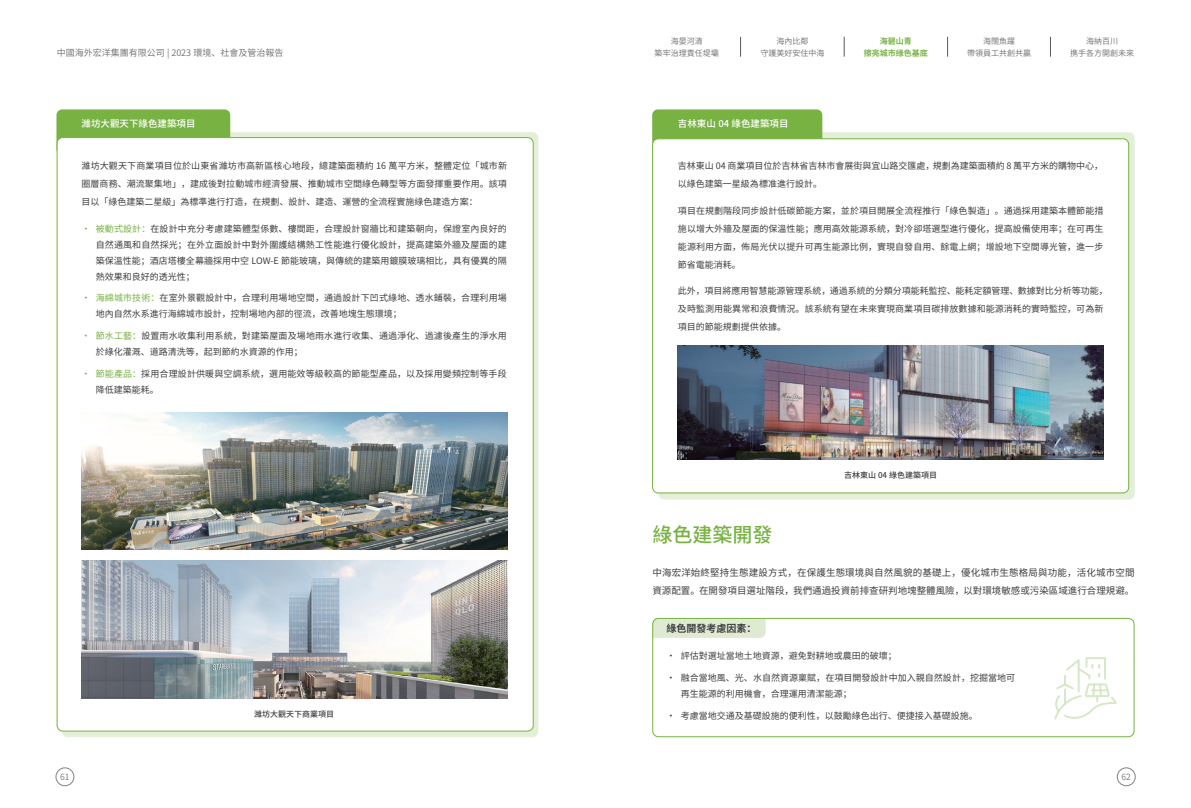
<style>
.page{position:relative;width:1191px;height:808px;background:#fff}
.page>*{position:absolute;margin:0;border:0;box-sizing:border-box;transform-origin:0 0}
.t1{font:500 20px "Source Han Sans SC";color:#77b242}
.t2{font:700 10px "Source Han Sans CN";color:#3e3e3f}
.t3{font:9.5px/18px "Source Han Sans CN";letter-spacing:.01em;color:#3e3e3f}
.t4{font:500 9.5px "Source Han Sans CN";color:#fff}
.t5{font:9px/16px "Source Han Sans SC";letter-spacing:.005em;color:#3e3e3f}
.t6{font:9px/18px "Source Han Sans CN";color:#3e3e3f;text-align:justify}
.t7{font:9px "Source Han Sans CN";color:#6c6d70}
.t8{font:8.5px "Source Han Sans CN";color:#808285}
.t9{font:8px/12px "Source Han Sans CN";color:#6c6d70;text-align:center}
.t10{font:500 8px "Source Han Sans CN";color:#3e3e3f}
.t11{font:700 8px/12px "Source Han Sans CN";color:#77b242;text-align:center}
.s1{color:#77b242}
</style>
<div class="page">
<div style="left:56px;top:767px;width:18px;height:19px;border:1px solid #808285;border-radius:50%"></div>
<div style="left:1117px;top:767px;width:18px;height:19px;border:1px solid #808285;border-radius:50%"></div>
<div style="left:56px;top:109px;width:174px;height:46px;background:#77b242;border-radius:6px"></div>
<svg style="left:62px;top:132px;width:476px;height:605px;background:#cbe1b6"></svg>
<div style="left:57px;top:138px;width:476px;height:593px;background:#fff;border-radius:6px"></div>
<img style="left:81px;top:412px;width:426px;height:137px">
<img style="left:81px;top:561px;width:426px;height:137px">
<div style="left:654px;top:620px;width:111px;height:18px;background:#e0ead2"></div>
<div style="left:652px;top:618px;width:482px;height:119px;border:1px solid #77b242;border-radius:6px"></div>
<svg style="left:1054px;top:657px;width:63px;height:63px"></svg>
<svg style="left:740px;top:37px;width:1px;height:20px"></svg>
<svg style="left:844px;top:37px;width:1px;height:20px"></svg>
<svg style="left:947px;top:37px;width:1px;height:20px"></svg>
<svg style="left:1050px;top:37px;width:1px;height:20px"></svg>
<div style="left:652px;top:109px;width:170px;height:46px;background:#77b242;border-radius:6px"></div>
<svg style="left:658px;top:132px;width:476px;height:367px;background:#c8dfb3"></svg>
<div style="left:652px;top:139px;width:476px;height:354px;background:#fff;border-radius:6px"></div>
<img style="left:678px;top:346px;width:425px;height:113px">
<p class="t7" style="left:57px;top:47px;width:228px">中國海外宏洋集團有限公司 | 2023 環境、社會及管治報告</p>
<p class="t4" style="left:81px;top:118px;width:115px">濰坊大觀天下綠色建築項目</p>
<p class="t6" style="left:81px;top:157px;width:427px">濰坊大觀天下商業項目位於山東省濰坊市高新區核心地段，總建築面積約 16 萬平方米，整體定位「城市新圈層商務、潮流聚集地」，建成後對拉動城市經濟發展、推動城市空間綠色轉型等方面發揮重要作用。該項目以「綠色建築二星級」為標準進行打造，在規劃、設計、建造、運營的全流程實施綠色建造方案：</p>
<p class="t5" style="left:96px;top:220px;width:413px;text-align:justify;text-indent:-14px"><span class="s1">• 被動式設計：</span>在設計中充分考慮建築體型係數、樓間距，合理設計窗牆比和建築朝向，保證室內良好的自然通風和自然採光；在外立面設計中對外圍護結構熱工性能進行優化設計，提高建築外牆及屋面的建築保溫性能；酒店塔樓全幕牆採用中空 LOW-E 節能玻璃，與傳統的建築用鍍膜玻璃相比，具有優異的隔熱效果和良好的透光性；</p>
<p class="t5" style="left:96px;top:290px;width:412px;text-indent:-14px"><span class="s1">• 海綿城市技術：</span>在室外景觀設計中，合理利用場地空間，通過設計下凹式綠地、透水鋪裝，合理利用場地內自然水系進行海綿城市設計，控制場地內部的徑流，改善地塊生態環境；</p>
<p class="t5" style="left:96px;top:328px;width:413px;text-indent:-14px"><span class="s1">• 節水工藝：</span>設置雨水收集利用系統，對建築屋面及場地雨水進行收集、通過淨化、過濾後產生的淨水用於綠化灌溉、道路清洗等，起到節約水資源的作用；</p>
<p class="t5" style="left:96px;top:365px;width:412px;text-indent:-14px"><span class="s1">• 節能產品：</span>採用合理設計供暖與空調系統，選用能效等級較高的節能型產品，以及採用變頻控制等手段降低建築能耗。</p>
<p class="t10" style="left:254px;top:709px;width:81px">濰坊大觀天下商業項目</p>
<p class="t9" style="left:654px;top:35px;width:65px">海晏河清<br>築牢治理責任堤壩</p>
<p class="t9" style="left:760px;top:35px;width:65px">海內比鄰<br>守護美好安住中海</p>
<p class="t11" style="left:864px;top:35px;width:65px">海碧山青<br>擦亮城市綠色基底</p>
<p class="t9" style="left:967px;top:35px;width:65px">海闊魚躍<br>帶領員工共創共贏</p>
<p class="t9" style="left:1070px;top:35px;width:65px">海納百川<br>携手各方開創未來</p>
<p class="t4" style="left:678px;top:118px;width:112px">吉林東山 04 綠色建築項目</p>
<p class="t6" style="left:678px;top:157px;width:427px">吉林東山 04 商業項目位於吉林省吉林市會展街與宜山路交匯處，規劃為建築面積約 8 萬平方米的購物中心，以綠色建築一星級為標准進行設計。</p>
<p class="t6" style="left:678px;top:201px;width:427px">項目在規劃階段同步設計低碳節能方案，並於項目開展全流程推行「綠色製造」。通過採用建築本體節能措施以增大外牆及屋面的保溫性能；應用高效能源系統，對冷卻塔選型進行優化，提高設備使用率；在可再生能源利用方面，佈局光伏以提升可再生能源比例，實現自發自用、餘電上網；增設地下空間導光管，進一步節省電能消耗。</p>
<p class="t6" style="left:678px;top:282px;width:431px;text-align:left">此外，項目將應用智慧能源管理系統，通過系統的分類分項能耗監控、能耗定額管理、數據對比分析等功能，及時監測用能異常和浪費情況。該系統有望在未來實現商業項目碳排放數據和能源消耗的實時監控，可為新項目的節能規劃提供依據。</p>
<p class="t10" style="left:844px;top:470px;width:94px">吉林東山 04 綠色建築項目</p>
<h1 class="t1" style="left:652px;top:523px;width:121px">綠色建築開發</h1>
<p class="t3" style="left:652px;top:564px;width:483px">中海宏洋始終堅持生態建設方式，在保護生態環境與自然風貌的基礎上，優化城市生態格局與功能，活化城市空間資源配置。在開發項目選址階段，我們通過投資前排查研判地塊整體風險，以對環境敏感或污染區域進行合理規避。</p>
<p class="t2" style="left:666px;top:622px;width:91px">綠色開發考慮因素：</p>
<p class="t5" style="left:666px;top:648px;width:232px">• 評估對選址當地土地資源，避免對耕地或農田的破壞；</p>
<p class="t5" style="left:680px;top:670px;width:336px;text-indent:-14px">• 融合當地風、光、水自然資源稟賦，在項目開發設計中加入親自然設計，挖掘當地可再生能源的利用機會，合理運用清潔能源；</p>
<p class="t5" style="left:666px;top:707px;width:313px">• 考慮當地交通及基礎設施的便利性，以鼓勵綠色出行、便捷接入基礎設施。</p>
<p class="t8" style="left:60px;top:772px;width:11px">61</p>
<p class="t8" style="left:1121px;top:772px;width:11px">62</p>
</div>
